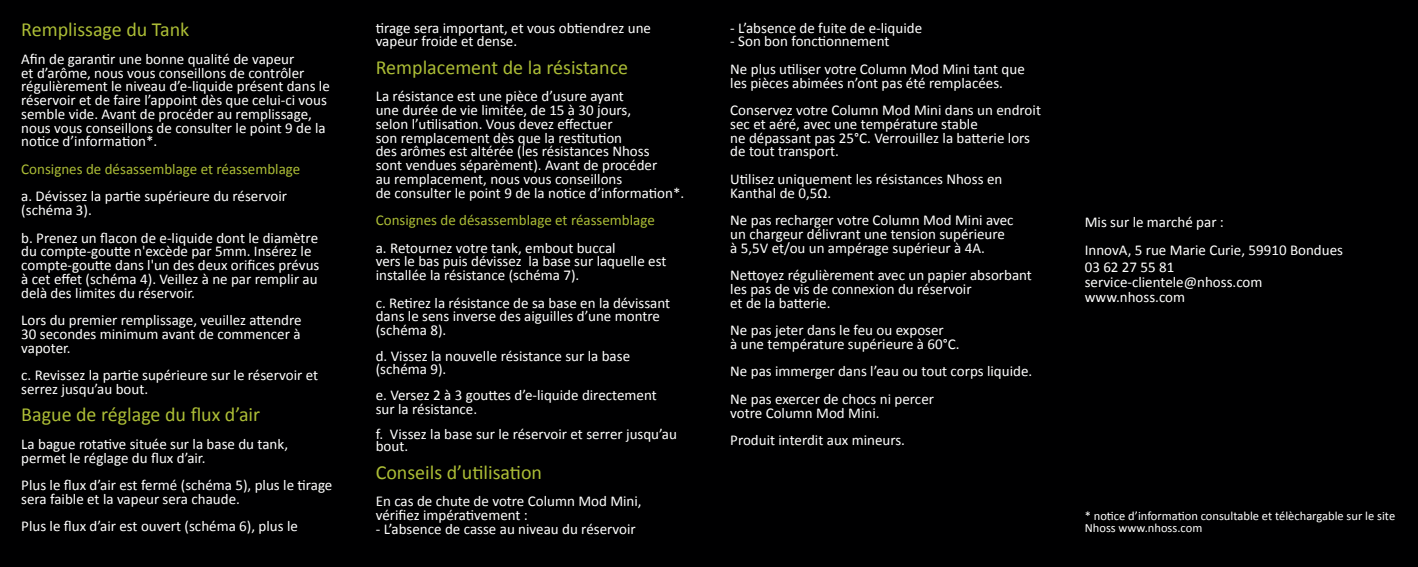
<style>
.page{position:relative;width:1418px;height:567px;background:#fff}
.page>*{position:absolute;margin:0;border:0;box-sizing:border-box;transform-origin:0 0}
.t1{font:20px "Calibri";color:#acbd36}
.t2{font:15px/13.8px "Calibri";color:#fff}
.t3{font:15px "Calibri";color:#acbd36}
.t4{font:12.5px/12.5px "Calibri";color:#fff}
</style>
<div class="page">
<div style="left:0;top:0;width:1417px;height:567px;background:#000001"></div>
<h1 class="t1" style="left:21px;top:16px;width:169px">Remplissage du Tank</h1>
<p class="t2" style="left:21px;top:51px;width:310px">Afin de garantir une bonne qualité de vapeur<br>et d’arôme, nous vous conseillons de contrôler régulièrement le niveau d’e-liquide présent dans le réservoir et de faire l’appoint dès que celui-ci vous semble vide. Avant de procéder au remplissage, nous vous conseillons de consulter le point 9 de la notice d’information*.</p>
<p class="t3" style="left:21px;top:158px;width:280px">Consignes de désassemblage et réassemblage</p>
<p class="t2" style="left:21px;top:189px;width:267px">a. Dévissez la partie supérieure du réservoir (schéma 3).</p>
<p class="t2" style="left:21px;top:230px;width:300px">b. Prenez un flacon de e-liquide dont le diamètre du compte-goutte n'excède par 5mm. Insérez le compte-goutte dans l'un des deux orifices prévus à cet effet (schéma 4). Veillez à ne par remplir au delà des limites du réservoir.</p>
<p class="t2" style="left:21px;top:313px;width:282px;text-align:justify">Lors du premier remplissage, veuillez attendre 30 secondes minimum avant de commencer à vapoter.</p>
<p class="t2" style="left:21px;top:368px;width:298px">c. Revissez la partie supérieure sur le réservoir et serrez jusqu’au bout.</p>
<h1 class="t1" style="left:21px;top:401px;width:240px">Bague de réglage du flux d’air</h1>
<p class="t2" style="left:21px;top:436px;width:268px">La bague rotative située sur la base du tank, permet le réglage du flux d’air.</p>
<p class="t2" style="left:21px;top:478px;width:313px">Plus le flux d’air est fermé (schéma 5), plus le tirage sera faible et la vapeur sera chaude.</p>
<p class="t2" style="left:21px;top:519px;width:278px">Plus le flux d’air est ouvert (schéma 6), plus le</p>
<p class="t2" style="left:376px;top:20px;width:277px">tirage sera important, et vous obtiendrez une vapeur froide et dense.</p>
<h1 class="t1" style="left:376px;top:53px;width:254px">Remplacement de la résistance</h1>
<p class="t2" style="left:376px;top:89px;width:310px">La résistance est une pièce d’usure ayant<br>une durée de vie limitée, de 15 à 30 jours,<br>selon l’utilisation. Vous devez effectuer<br>son remplacement dès que la restitution<br>des arômes est altérée (les résistances Nhoss<br>sont vendues séparèment). Avant de procéder<br>au remplacement, nous vous conseillons<br>de consulter le point 9 de la notice d’information*.</p>
<p class="t3" style="left:376px;top:210px;width:280px">Consignes de désassemblage et réassemblage</p>
<p class="t2" style="left:376px;top:240px;width:292px">a. Retournez votre tank, embout buccal<br>vers le bas puis dévissez la base sur laquelle est installée la résistance (schéma 7).</p>
<p class="t2" style="left:376px;top:295px;width:296px">c. Retirez la résistance de sa base en la dévissant dans le sens inverse des aiguilles d’une montre (schéma 8).</p>
<p class="t2" style="left:376px;top:350px;width:256px;line-height:12.5px">d. Vissez la nouvelle résistance sur la base (schéma 9).</p>
<p class="t2" style="left:376px;top:388px;width:282px">e. Versez 2 à 3 gouttes d’e-liquide directement sur la résistance.</p>
<p class="t2" style="left:376px;top:427px;width:303px;line-height:12.5px">f. Vissez la base sur le réservoir et serrer jusqu’au bout.</p>
<h1 class="t1" style="left:376px;top:458px;width:168px">Conseils d’utilisation</h1>
<p class="t2" style="left:376px;top:494px;width:267px">En cas de chute de votre Column Mod Mini, vérifiez impérativement :</p>
<p class="t2" style="left:376px;top:522px;width:261px">- L’absence de casse au niveau du réservoir</p>
<p class="t2" style="left:730px;top:20px;width:193px">- L’absence de fuite de e-liquide</p>
<p class="t2" style="left:730px;top:27px;width:296px;line-height:27.5px">- Son bon fonctionnement<br>Ne plus utiliser votre Column Mod Mini tant que</p>
<p class="t2" style="left:730px;top:68px;width:312px;line-height:27.5px">les pièces abimées n’ont pas été remplacées.<br>Conservez votre Column Mod Mini dans un endroit</p>
<p class="t2" style="left:730px;top:117px;width:301px">sec et aéré, avec une température stable<br>ne dépassant pas 25°C. Verrouillez la batterie lors de tout transport.</p>
<p class="t2" style="left:730px;top:172px;width:273px">Utilisez uniquement les résistances Nhoss en<br>Kanthal de 0,5Ω.</p>
<p class="t2" style="left:730px;top:213px;width:285px">Ne pas recharger votre Column Mod Mini avec un chargeur délivrant une tension supérieure à 5,5V et/ou un ampérage supérieur à 4A.</p>
<p class="t2" style="left:730px;top:268px;width:303px">Nettoyez régulièrement avec un papier absorbant les pas de vis de connexion du réservoir<br>et de la batterie.</p>
<p class="t2" style="left:730px;top:323px;width:231px">Ne pas jeter dans le feu ou exposer<br>à une température supérieure à 60°C.</p>
<p class="t2" style="left:730px;top:357px;width:303px;line-height:27.5px">Ne pas immerger dans l’eau ou tout corps liquide.<br>Ne pas exercer de chocs ni percer</p>
<p class="t2" style="left:730px;top:398px;width:176px;line-height:27.5px">votre Column Mod Mini.<br>Produit interdit aux mineurs.</p>
<p class="t2" style="left:1084px;top:208px;width:260px;line-height:27.5px">Mis sur le marché par :<br>InnovA, 5 rue Marie Curie, 59910 Bondues</p>
<p class="t2" style="left:1084px;top:259px;width:179px;line-height:15px">03 62 27 55 81 service-clientele@nhoss.com www.nhoss.com</p>
<p class="t4" style="left:1084px;top:509px;width:312px">* notice d’information consultable et télèchargable sur le site<br>Nhoss www.nhoss.com</p>
</div>
